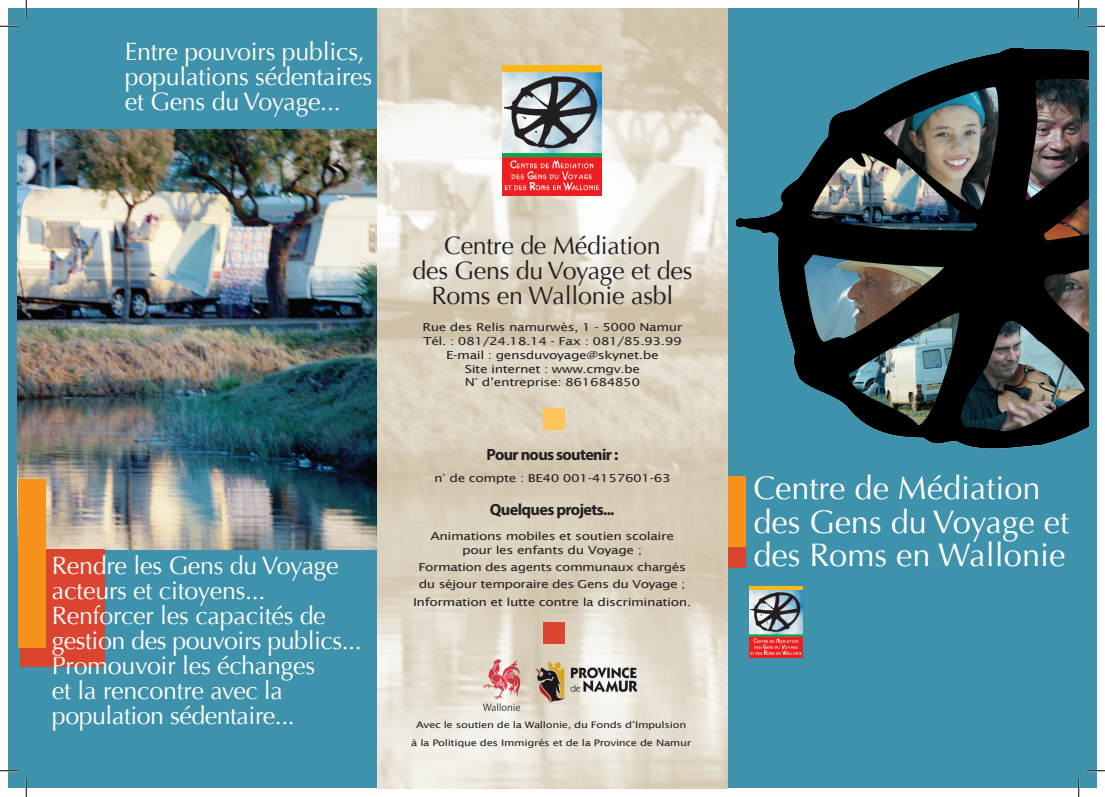
<style>
.page{position:relative;width:1105px;height:797px;background:#fff}
.page>*{position:absolute;margin:0;border:0;box-sizing:border-box;transform-origin:0 0}
.t1{font:32.5px/33.8px "Optima";color:#fff}
.t2{font:25px/25px "Optima";letter-spacing:-.01em;color:#fff}
.t3{font:25px/25px "Optima";letter-spacing:-.01em;color:#231f20;text-align:center}
.t4{font:700 16.25px "Myriad Pro";letter-spacing:-.04em;color:#231f20}
.t5{font:11px/13.8px "Lucida Sans";letter-spacing:-.03em;color:#231f20;text-align:center;scale:1.25 1}
.t6{font:9px/17.2px "Lucida Sans";letter-spacing:-.03em;color:#231f20;text-align:center;scale:1.25 1}
</style>
<div class="page">
<div style="left:9px;top:9px;width:368px;height:779px;background:#3e92ac"></div>
<div style="left:728px;top:9px;width:368px;height:779px;background:#3e92ac"></div>
<img style="left:18px;top:129px;width:359px;height:420px">
<div style="left:728px;top:476px;width:18px;height:89px;background:#f7931d"></div>
<div style="left:20px;top:549px;width:84px;height:118px;background:#db442e"></div>
<div style="left:18px;top:479px;width:27px;height:168px;background:#f7931d"></div>
<img style="left:377px;top:9px;width:351px;height:779px">
<div style="left:544px;top:408px;width:21px;height:22px;background:#fec459"></div>
<div style="left:544px;top:622px;width:21px;height:22px;background:#db442e"></div>
<div style="left:728px;top:547px;width:18px;height:21px;background:#db442e"></div>
<img style="left:483px;top:660px;width:49px;height:50px">
<img style="left:535px;top:660px;width:107px;height:50px">
<img style="left:502px;top:65px;width:99px;height:130px">
<img style="left:749px;top:586px;width:53px;height:71px">
<img style="left:735px;top:47px;width:353px;height:402px">
<svg style="left:0;top:25px;width:19px;height:2px"></svg>
<svg style="left:1086px;top:25px;width:19px;height:2px"></svg>
<svg style="left:0;top:770px;width:19px;height:1px"></svg>
<svg style="left:1086px;top:770px;width:19px;height:1px"></svg>
<svg style="left:25px;top:0;width:2px;height:19px"></svg>
<svg style="left:25px;top:778px;width:2px;height:19px"></svg>
<svg style="left:1078px;top:0;width:1px;height:19px"></svg>
<svg style="left:1078px;top:778px;width:1px;height:19px"></svg>
<h2 class="t2" style="left:125px;top:39px;width:249px">Entre pouvoirs publics, populations sédentaires et Gens du Voyage...</h2>
<h2 class="t2" style="left:52px;top:553px;width:311px">Rendre les Gens du Voyage acteurs et citoyens...<br>Renforcer les capacités de gestion des pouvoirs publics...<br>Promouvoir les échanges<br>et la rencontre avec la population sédentaire...</h2>
<h2 class="t3" style="left:413px;top:233px;width:281px">Centre de Médiation<br>des Gens du Voyage et des<br>Roms en Wallonie asbl</h2>
<p class="t5" style="left:422px;top:320px;width:210px">Rue des Relis namurwès, 1 - 5000 Namur Tél. : 081/24.18.14 - Fax : 081/85.93.99<br>E-mail : gensduvoyage@skynet.be<br>Site internet : www.cmgv.be<br>N° d’entreprise: 861684850</p>
<h3 class="t4" style="left:487px;top:444px;width:133px">Pour nous soutenir :</h3>
<p class="t5" style="left:434px;top:471px;width:191px">n° de compte : BE40 001-4157601-63</p>
<h3 class="t4" style="left:490px;top:499px;width:126px">Quelques projets...</h3>
<p class="t5" style="left:430px;top:529px;width:196px">Animations mobiles et soutien scolaire pour les enfants du Voyage ;</p>
<p class="t5" style="left:413px;top:558px;width:224px;line-height:17.2px">Formation des agents communaux chargés du séjour temporaire des Gens du Voyage ;<br>Information et lutte contre la discrimination.</p>
<p class="t6" style="left:411px;top:716px;width:226px">Avec le soutien de la Wallonie, du Fonds d’Impulsion<br>à la Politique des Immigrés et de la Province de Namur</p>
<h1 class="t1" style="left:753px;top:471px;width:317px">Centre de Médiation des Gens du Voyage et des Roms en Wallonie</h1>
</div>
